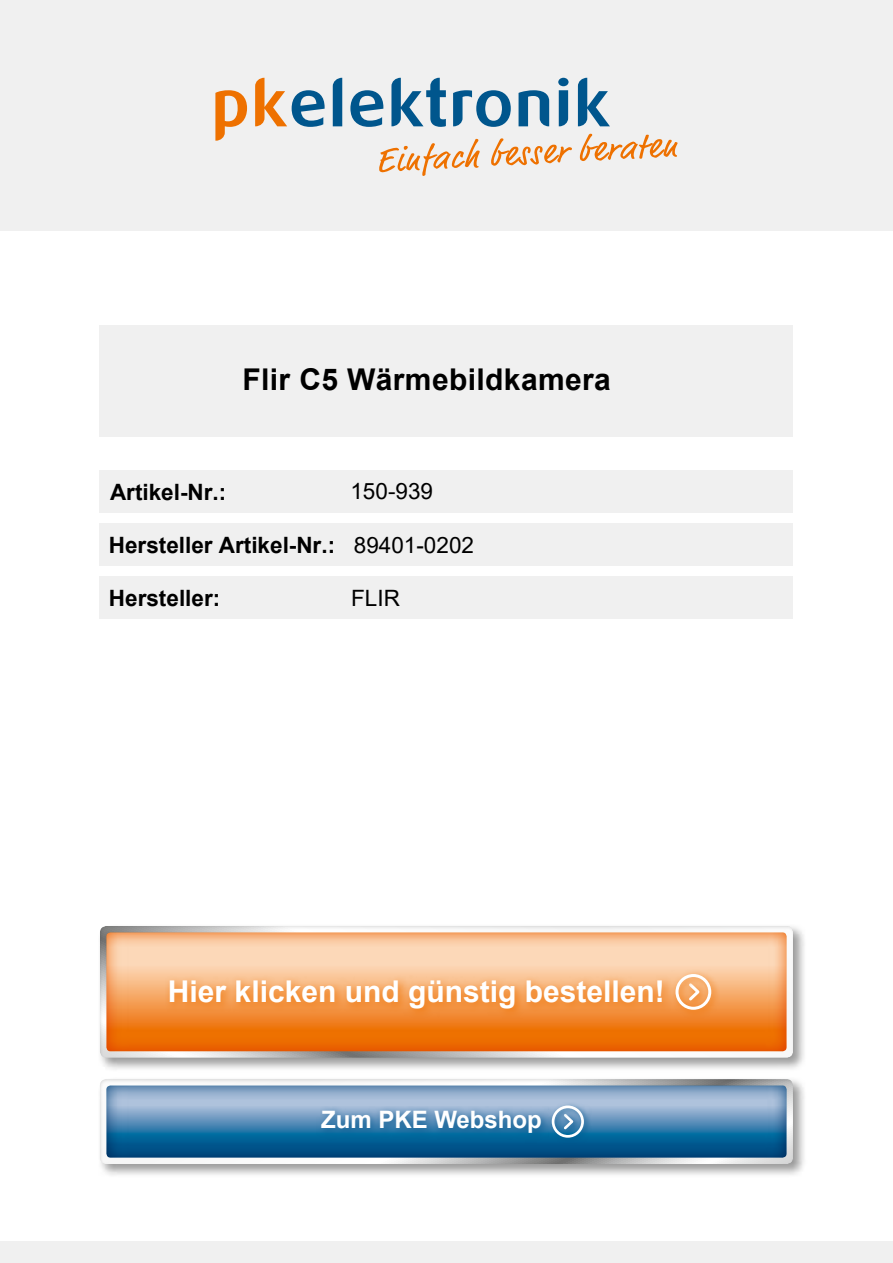
<style>
.page{position:relative;width:893px;height:1263px;background:#fff}
.page>*{position:absolute;margin:0;border:0;box-sizing:border-box;transform-origin:0 0}
.t1{font:700 30px "Arial";color:#fff}
.t2{font:700 30px "Arial";letter-spacing:.01em;color:#000}
.t3{font:700 24px "Arial";color:#fff}
.t4{font:700 22.5px "Arial";color:#000}
.t5{font:22.5px "Arial";color:#000}
.s1{font-style:inherit}
.s2{font-weight:400}
</style>
<div class="page">
<div style="left:0;top:0;width:893px;height:230px;background:#f0f0f0"></div>
<svg style="left:379px;top:139px;width:101px;height:37px"></svg>
<svg style="left:491px;top:138px;width:81px;height:28px"></svg>
<svg style="left:580px;top:134px;width:97px;height:27px"></svg>
<svg style="left:215px;top:90px;width:32px;height:51px"></svg>
<svg style="left:255px;top:78px;width:70px;height:49px"></svg>
<svg style="left:333px;top:78px;width:9px;height:48px"></svg>
<svg style="left:350px;top:90px;width:33px;height:37px"></svg>
<svg style="left:391px;top:78px;width:55px;height:49px"></svg>
<svg style="left:453px;top:90px;width:58px;height:37px"></svg>
<svg style="left:519px;top:90px;width:30px;height:36px"></svg>
<svg style="left:558px;top:78px;width:11px;height:48px"></svg>
<svg style="left:578px;top:78px;width:32px;height:48px"></svg>
<div style="left:98px;top:1077px;width:710px;height:101px;background:#000;opacity:.4"></div>
<div style="left:86px;top:1069px;width:720px;height:98px;background:#000;opacity:.15"></div>
<svg style="left:94px;top:1075px;width:705px;height:84px;background:#709abb"></svg>
<div style="left:98px;top:924px;width:710px;height:149px;background:#000;opacity:.4"></div>
<div style="left:86px;top:916px;width:720px;height:144px;background:#000;opacity:.15"></div>
<svg style="left:94px;top:923px;width:705px;height:131px;background:#f1ae77"></svg>
<div style="left:165px;top:975px;width:507px;height:44px;background:#ee7100;opacity:.75"></div>
<div style="left:671px;top:970px;width:50px;height:49px;background:#ee7100;opacity:.75"></div>
<div style="left:675px;top:974px;width:36px;height:36px;border:3px solid #fff;border-radius:50%"></div>
<div style="left:316px;top:1106px;width:236px;height:38px;background:#00568d;opacity:.75"></div>
<div style="left:548px;top:1102px;width:43px;height:43px;background:#00568d;opacity:.75"></div>
<div style="left:552px;top:1105px;width:32px;height:33px;border:3px solid #fff;border-radius:50%"></div>
<div style="left:0;top:1242px;width:893px;height:21px;background:#f0f0f0"></div>
<div style="left:100px;top:325px;width:693px;height:111px;background:#f0f0f0"></div>
<div style="left:100px;top:470px;width:693px;height:43px;background:#f0f0f0"></div>
<div style="left:100px;top:523px;width:693px;height:43px;background:#f0f0f0"></div>
<div style="left:100px;top:577px;width:693px;height:42px;background:#f0f0f0"></div>
<h1 class="t2" style="left:242px;top:358px;width:370px">Flir C5 Wärmebildkamera</h1>
<p class="t5" style="left:350px;top:475px;width:84px"><span class="s1">1</span>50<span class="s1">-</span>939</p>
<p class="t4" style="left:110px;top:477px;width:118px">Artikel-Nr.:</p>
<p class="t4" style="left:109px;top:530px;width:367px">Hersteller Artikel-Nr.: <span class="s2">89401-0202</span></p>
<p class="t4" style="left:109px;top:583px;width:113px">Hersteller:</p>
<p class="t5" style="left:351px;top:583px;width:50px">FLIR</p>
<h1 class="t1" style="left:168px;top:971px;width:498px">Hier klicken und günstig bestellen!</h1>
<p class="t3" style="left:321px;top:1104px;width:222px">Zum PK<span class="s1">E</span> Webshop</p>
</div>
